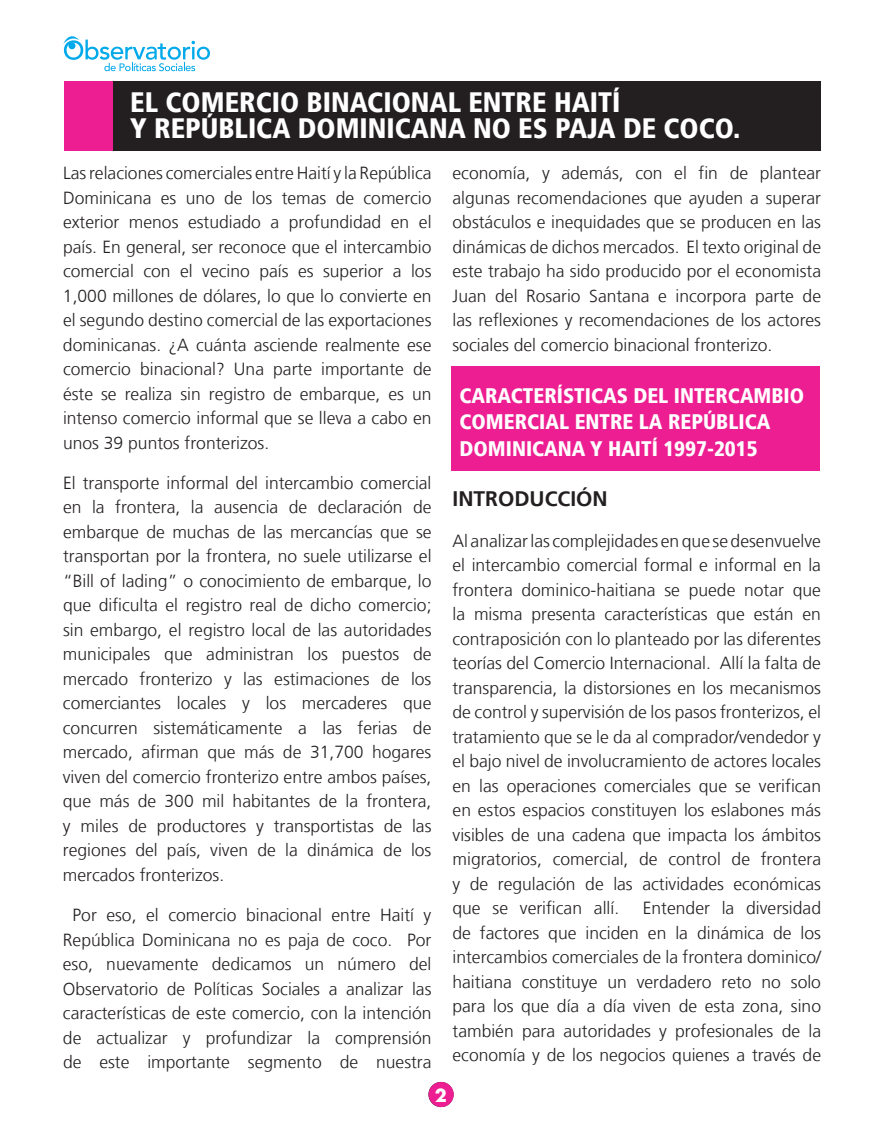
<style>
.page{position:relative;width:882px;height:1134px;background:#fff}
.page>*{position:absolute;margin:0;border:0;box-sizing:border-box;transform-origin:0 0}
.t1{font:900 condensed 28px/26.2px "Frutiger LT";color:#fff}
.t2{font:900 condensed 21px/26.2px "Frutiger LT";color:#fff}
.t3{font:700 21px "Frutiger LT";color:#231f20}
.t4{font:300 17.5px/24.5px "Frutiger LT";color:#231f20;text-align:justify}
.t5{font:700 17.5px "Futura LT";color:#fff}
</style>
<div class="page">
<svg style="left:428px;top:1082px;width:26px;height:25px"></svg>
<div style="left:429px;top:1082px;width:25px;height:25px;background:#ed1e91;border-radius:50%"></div>
<svg style="left:63px;top:36px;width:147px;height:35px"></svg>
<div style="left:68px;top:42px;width:7px;height:7px;background:#00a9ea;border-radius:50%"></div>
<div style="left:451px;top:366px;width:369px;height:105px;background:#ed1e91"></div>
<div style="left:113px;top:81px;width:708px;height:69px;background:#231f20"></div>
<div style="left:64px;top:81px;width:49px;height:69px;background:#ed1e91"></div>
<h1 class="t1" style="left:130px;top:89px;width:612px">EL COMERCIO BINACIONAL ENTRE HAITÍ<br>Y REPÚBLICA DOMINICANA NO ES PAJA DE COCO.</h1>
<p class="t4" style="left:63px;top:161px;width:370px">Las relaciones comerciales entre Haití y la República Dominicana es uno de los temas de comercio exterior menos estudiado a profundidad en el país. En general, ser reconoce que el intercambio comercial con el vecino país es superior a los 1,000 millones de dólares, lo que lo convierte en el segundo destino comercial de las exportaciones dominicanas. ¿A cuánta asciende realmente ese comercio binacional? Una parte importante de éste se realiza sin registro de embarque, es un intenso comercio informal que se lleva a cabo en unos 39 puntos fronterizos.</p>
<p class="t4" style="left:63px;top:471px;width:370px">El transporte informal del intercambio comercial en la frontera, la ausencia de declaración de embarque de muchas de las mercancías que se transportan por la frontera, no suele utilizarse el “Bill of lading” o conocimiento de embarque, lo que dificulta el registro real de dicho comercio; sin embargo, el registro local de las autoridades municipales que administran los puestos de mercado fronterizo y las estimaciones de los comerciantes locales y los mercaderes que concurren sistemáticamente a las ferias de mercado, afirman que más de 31,700 hogares viven del comercio fronterizo entre ambos países, que más de 300 mil habitantes de la frontera, y miles de productores y transportistas de las regiones del país, viven de la dinámica de los mercados fronterizos.</p>
<p class="t4" style="left:63px;top:903px;width:370px;text-align:center">Por eso, el comercio binacional entre Haití y República Dominicana no es paja de coco. Por eso, nuevamente dedicamos un número del Observatorio de Políticas Sociales a analizar las características de este comercio, con la intención de actualizar y profundizar la comprensión de este importante segmento de nuestra</p>
<p class="t4" style="left:453px;top:161px;width:370px">economía, y además, con el fin de plantear algunas recomendaciones que ayuden a superar obstáculos e inequidades que se producen en las dinámicas de dichos mercados. El texto original de este trabajo ha sido producido por el economista Juan del Rosario Santana e incorpora parte de las reflexiones y recomendaciones de los actores sociales del comercio binacional fronterizo.</p>
<p class="t2" style="left:460px;top:383px;width:346px">CARACTERÍSTICAS DEL INTERCAMBIO<br>COMERCIAL ENTRE LA REPÚBLICA<br>DOMINICANA Y HAITÍ 1997-2015</p>
<p class="t3" style="left:453px;top:490px;width:157px">INTRODUCCIÓN</p>
<p class="t4" style="left:452px;top:528px;width:370px">Al analizar las complejidades en que se desenvuelve el intercambio comercial formal e informal en la frontera dominico-haitiana se puede notar que la misma presenta características que están en contraposición con lo planteado por las diferentes teorías del Comercio Internacional. Allí la falta de transparencia, la distorsiones en los mecanismos de control y supervisión de los pasos fronterizos, el tratamiento que se le da al comprador/vendedor y el bajo nivel de involucramiento de actores locales en las operaciones comerciales que se verifican en estos espacios constituyen los eslabones más visibles de una cadena que impacta los ámbitos migratorios, comercial, de control de frontera y de regulación de las actividades económicas que se verifican allí.</p>
<p class="t4" style="left:452px;top:896px;width:370px;text-indent:190px">Entender la diversidad de factores que inciden en la dinámica de los intercambios comerciales de la frontera dominico/ haitiana constituye un verdadero reto no solo para los que día a día viven de esta zona, sino también para autoridades y profesionales de la economía y de los negocios quienes a través de</p>
<p class="t5" style="left:435px;top:1086px;width:14px">2</p>
</div>
